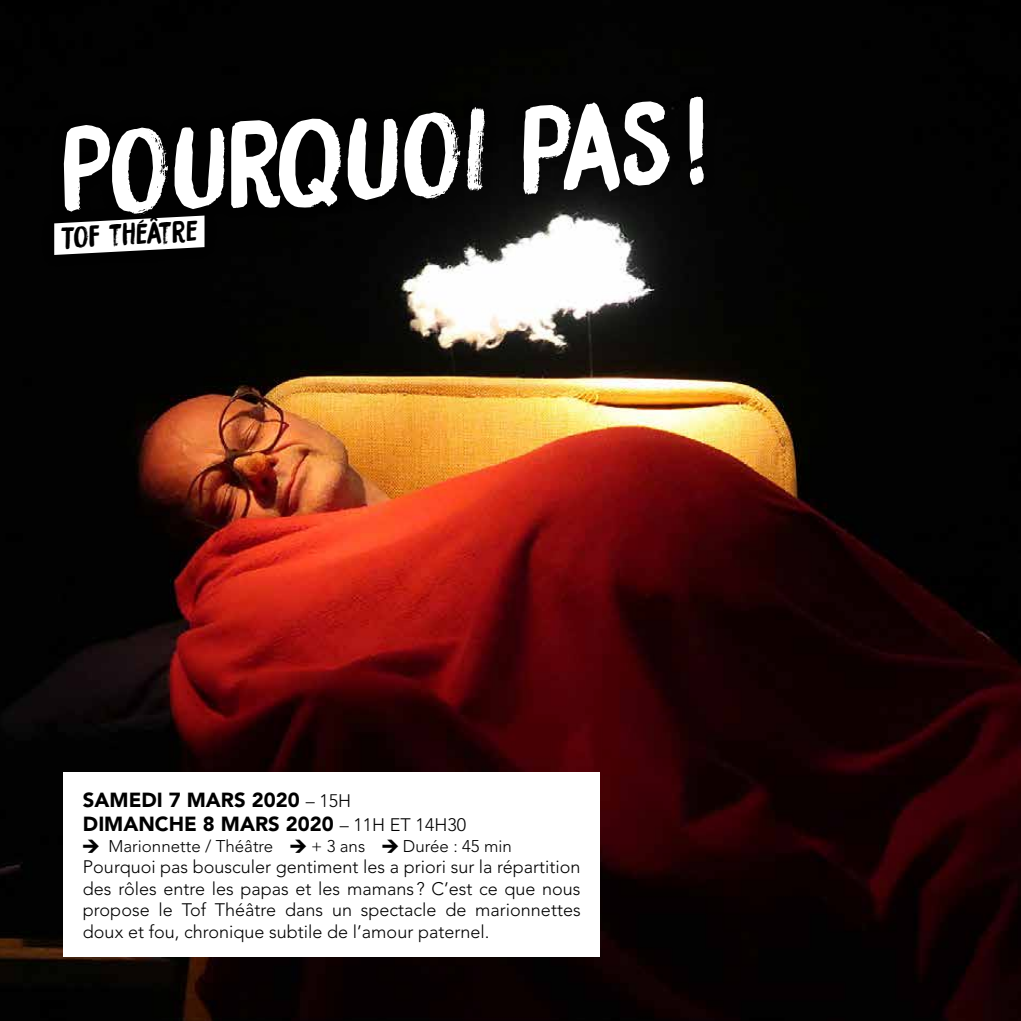
<style>
.page{position:relative;width:1021px;height:1021px;background:#fff}
.page>*{position:absolute;margin:0;border:0;box-sizing:border-box;transform-origin:0 0}
.t1{font:108px "Bocadillo";color:#fff}
.t2{font:27px "Bocadillo";color:#000}
.t3{font:900 20.25px/24.3px "Avenir LT Pro";color:#000}
.t4{font:300 18px/21.6px "Avenir LT Pro";color:#000;text-align:justify}
.t5{font:300 16.88px "Avenir LT Pro";color:#000}
.s1{font-weight:300;font-size:18px}
.s2{font-family:"Mini Pics International";font-weight:400;font-size:15.75px}
</style>
<div class="page">
<img style="left:0;top:0;width:1020px;height:1020px">
<div style="left:64px;top:772px;width:536px;height:185px;background:#fff"></div>
<div style="left:41px;top:84px;width:676px;height:185px;background:#000"></div>
<svg style="left:23px;top:198px;width:213px;height:74px"></svg>
<h1 class="t1" style="left:55px;top:101px;width:648px;rotate:-3deg">Pourquoi pas !</h1>
<h2 class="t2" style="left:59px;top:219px;width:139px;rotate:-3deg">Tof théâtre</h2>
<p class="t3" style="left:83px;top:787px;width:384px">SAMEDI 7 MARS 2020 <span class="s1">– 15H<br></span>DIMANCHE 8 MARS 2020 <span class="s1">– 11H ET 14H30</span></p>
<p class="t5" style="left:83px;top:835px;width:430px"><span class="s2">E</span> Marionnette / Théâtre <span class="s2">E</span> + 3 ans <span class="s2">E</span> Durée : 45 min</p>
<p class="t4" style="left:83px;top:856px;width:499px">Pourquoi pas bousculer gentiment les a priori sur la répartition des rôles entre les papas et les mamans ? C’est ce que nous propose le Tof Théâtre dans un spectacle de marionnettes doux et fou, chronique subtile de l’amour paternel.</p>
</div>
